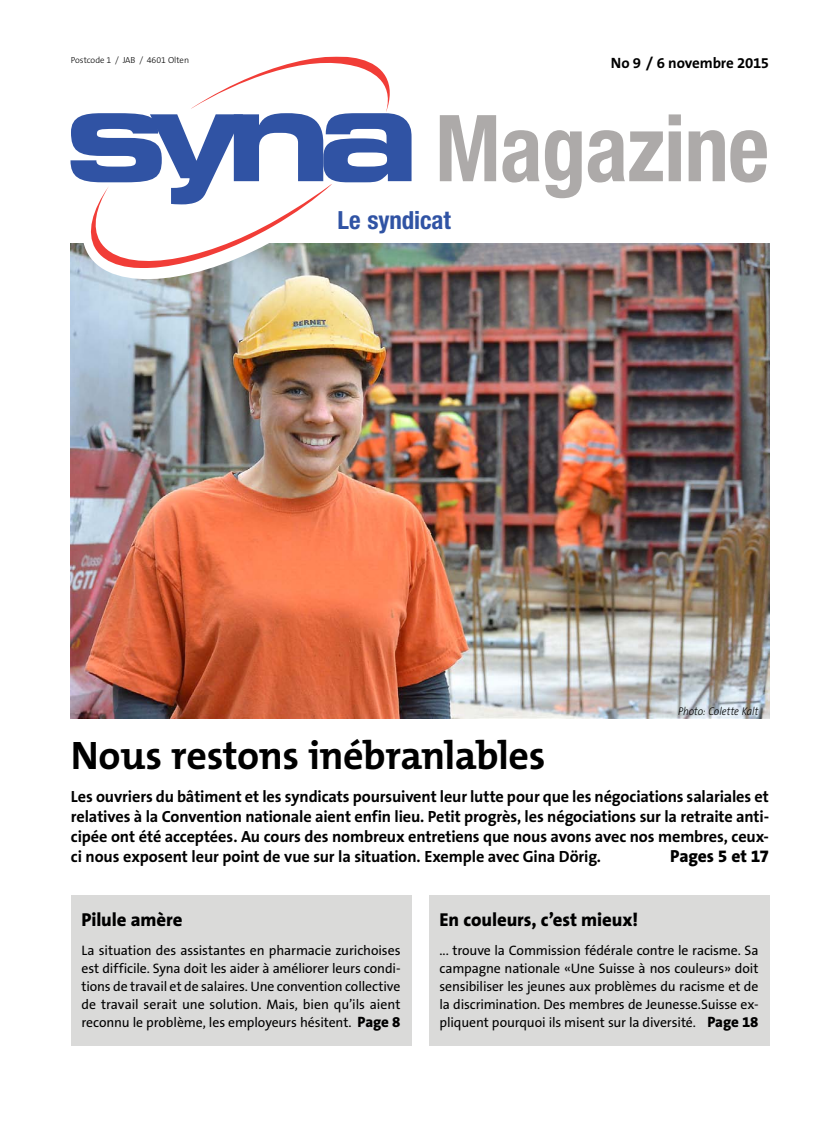
<style>
.page{position:relative;width:833px;height:1134px;background:#fff}
.page>*{position:absolute;margin:0;border:0;box-sizing:border-box;transform-origin:0 0}
.t1{font:700 condensed 92.5px "Helvetica Neue LT Std";letter-spacing:-.01em;color:#adaaa9;scale:.96 1}
.t2{font:700 40px "The Mix B W7";letter-spacing:-.015em;color:#000}
.t3{font:700 condensed 25px "Helvetica Neue LT Std";letter-spacing:-.005em;color:#3053a4}
.t4{font:800 18.75px "The Sans B W8";letter-spacing:-.005em;color:#000}
.t5{font:800 17.5px "The Sans B W8";letter-spacing:-.01em;color:#000}
.t6{font:700 16.25px/20px "The Sans B W7";letter-spacing:-.01em;color:#000;text-align:justify}
.t7{font:700 15px "The Sans B W7";letter-spacing:-.01em;color:#000}
.t8{font:13.75px/18.1px "The Sans B W5 Plain";letter-spacing:-.01em;color:#000;text-align:justify}
.t9{font:italic 300 11.25px "The Sans B W3";letter-spacing:-.005em;color:#000;scale:.9 1}
.t10{font:300 8.75px "The Sans B W3";color:#000}
.s1{font-family:"The Sans B W8";font-weight:800;font-size:15px}
</style>
<div class="page">
<img style="left:71px;top:244px;width:698px;height:474px">
<div style="left:71px;top:895px;width:340px;height:150px;background:#dadad9"></div>
<div style="left:429px;top:895px;width:340px;height:150px;background:#dadad9"></div>
<img style="left:70px;top:56px;width:348px;height:238px">
<svg style="left:70px;top:57px;width:342px;height:211px"></svg>
<p class="t10" style="left:71px;top:55px;width:120px">Postcode 1 / JAB / 4601 Olten</p>
<p class="t7" style="left:611px;top:53px;width:160px">No 9 / 6 novembre 2015</p>
<h1 class="t1" style="left:435px;top:92px;width:349px">Magazine</h1>
<h3 class="t3" style="left:338px;top:205px;width:115px">Le syndicat</h3>
<p class="t9" style="left:678px;top:705px;width:91px">Photo: Colette Kalt</p>
<h2 class="t2" style="left:71px;top:730px;width:476px">Nous restons inébranlables</h2>
<p class="t6" style="left:71px;top:786px;width:700px">Les ouvriers du bâtiment et les syndicats poursuivent leur lutte pour que les négociations salariales et relatives à la Convention nationale aient enfin lieu. Petit progrès, les négociations sur la retraite anti&shy;cipée ont été acceptées. Au cours des nombreux entretiens que nous avons avec nos membres, ceux&shy;ci nous exposent leur point de vue sur la situation. Exemple avec Gina Dörig.</p>
<p class="t5" style="left:670px;top:845px;width:100px">Pages 5 et 17</p>
<h3 class="t4" style="left:81px;top:907px;width:102px">Pilule amère</h3>
<p class="t8" style="left:81px;top:941px;width:320px">La situation des assistantes en pharmacie zurichoises est difficile. Syna doit les aider à améliorer leurs condi&shy;tions de travail et de salaires. Une convention collective de travail serait une solution. Mais, bien qu’ils aient reconnu le problème, les employeurs hésitent. <span class="s1">Page 8</span></p>
<h3 class="t4" style="left:439px;top:907px;width:200px">En couleurs, c’est mieux!</h3>
<p class="t8" style="left:439px;top:941px;width:320px">... trouve la Commission fédérale contre le racisme. Sa campagne nationale «Une Suisse à nos couleurs» doit sensibiliser les jeunes aux problèmes du racisme et de la discrimination. Des membres de Jeunesse.Suisse ex&shy;pliquent pourquoi ils misent sur la diversité. <span class="s1">Page 18</span></p>
</div>
